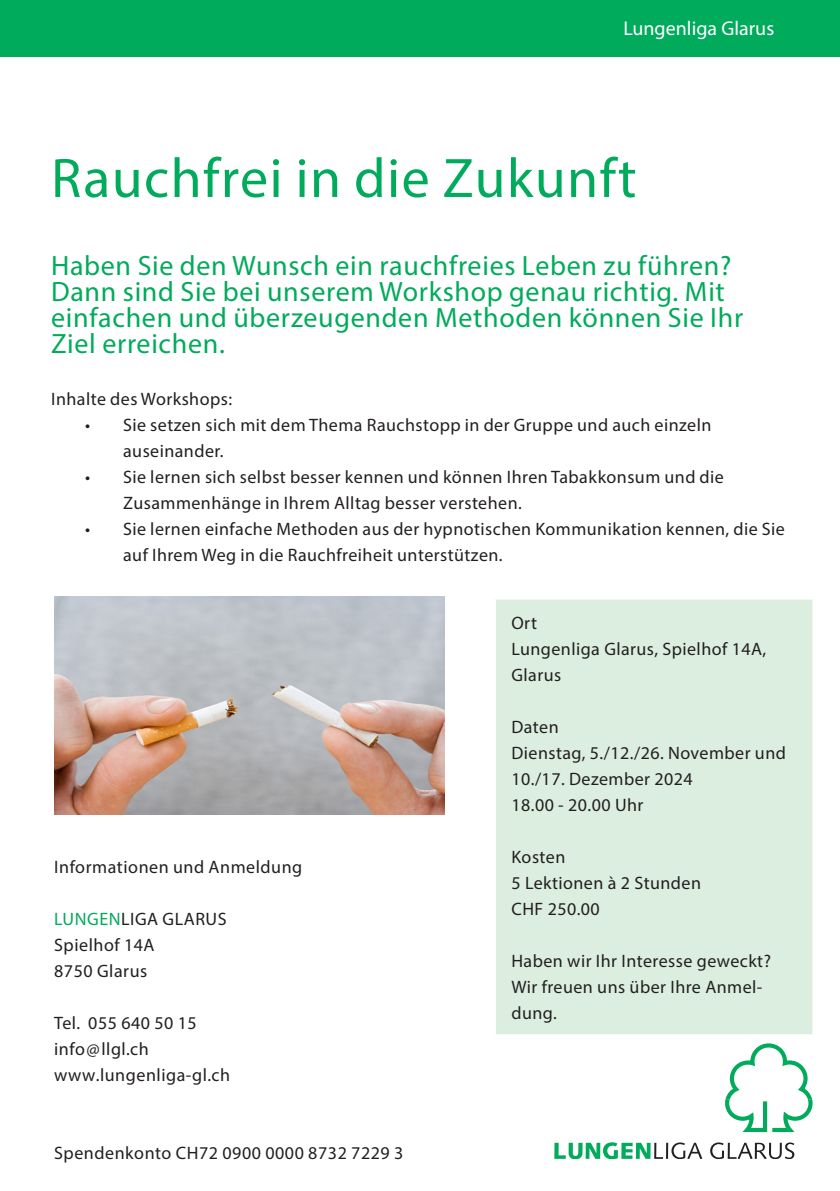
<style>
.page{position:relative;width:840px;height:1191px;background:#fff}
.page>*{position:absolute;margin:0;border:0;box-sizing:border-box;transform-origin:0 0}
.Haupttitel{font:56px "Myriad Pro";letter-spacing:.025em;color:#00ab5b}
.Laufschrift{font:28px/26px "Myriad Pro";letter-spacing:.025em;color:#00ab5b}
.t1{font:20px "Myriad Pro";color:#fff}
.Laufschrift-2{font:18px/26px "Myriad Pro";letter-spacing:.025em;color:#231f20}
.s1{color:#00ab5b}
</style>
<div class="page">
<div style="left:0;top:0;width:838px;height:56px;background:#00ab5b"></div>
<img style="left:55px;top:596px;width:389px;height:218px">
<svg style="left:554px;top:1142px;width:148px;height:17px"></svg>
<svg style="left:710px;top:1142px;width:83px;height:17px"></svg>
<svg style="left:725px;top:1043px;width:87px;height:89px"></svg>
<div style="left:494px;top:598px;width:319px;height:437px;background:#dceee0"></div>
<hr style="left:492px;top:596px;width:323px;height:3px;background:#fff">
<hr style="left:492px;top:599px;width:3px;height:435px;background:#fff">
<hr style="left:812px;top:599px;width:3px;height:435px;background:#fff">
<hr style="left:492px;top:1034px;width:323px;height:3px;background:#fff">
<p class="t1" style="left:623px;top:16px;width:152px">Lungenliga Glarus</p>
<p class="Haupttitel" style="left:51px;top:144px;width:586px">Rauchfrei in die Zukunft</p>
<p class="Laufschrift" style="left:51px;top:252px;width:693px">Haben Sie den Wunsch ein rauchfreies Leben zu führen?<br>Dann sind Sie bei unserem Workshop genau richtig. Mit einfachen und überzeugenden Methoden können Sie Ihr Ziel erreichen.</p>
<p class="Laufschrift-2" style="left:51px;top:386px;width:182px">Inhalte des Workshops:</p>
<p class="Laufschrift-2" style="left:85px;top:412px;width:627px">• Sie setzen sich mit dem Thema Rauchstopp in der Gruppe und auch einzeln</p>
<p class="Laufschrift-2" style="left:123px;top:438px;width:102px">auseinander.</p>
<p class="Laufschrift-2" style="left:85px;top:464px;width:640px">• Sie lernen sich selbst besser kennen und können Ihren Tabakkonsum und die</p>
<p class="Laufschrift-2" style="left:123px;top:490px;width:400px">Zusammenhänge in Ihrem Alltag besser verstehen.</p>
<p class="Laufschrift-2" style="left:123px;top:516px;width:662px;text-indent:-38px">• Sie lernen einfache Methoden aus der hypnotischen Kommunikation kennen, die Sie auf Ihrem Weg in die Rauchfreiheit unterstützen.</p>
<p class="Laufschrift-2" style="left:54px;top:854px;width:249px">Informationen und Anmeldung</p>
<p class="Laufschrift-2" style="left:54px;top:906px;width:174px"><span class="s1">LUNGEN</span>LIGA GLARUS</p>
<p class="Laufschrift-2" style="left:54px;top:932px;width:102px">Spielhof 14A</p>
<p class="Laufschrift-2" style="left:54px;top:958px;width:95px">8750 Glarus</p>
<p class="Laufschrift-2" style="left:54px;top:1010px;width:144px">Tel. 055 640 50 15</p>
<p class="Laufschrift-2" style="left:54px;top:1036px;width:96px">info@llgl.ch</p>
<p class="Laufschrift-2" style="left:54px;top:1062px;width:177px">www.lungenliga-gl.ch</p>
<p class="Laufschrift-2" style="left:54px;top:1140px;width:350px">Spendenkonto CH72 0900 0000 8732 7229 3</p>
<p class="Laufschrift-2" style="left:511px;top:609px;width:27px">Ort</p>
<p class="Laufschrift-2" style="left:511px;top:635px;width:256px">Lungenliga Glarus, Spielhof 14A,<br>Glarus</p>
<p class="Laufschrift-2" style="left:511px;top:713px;width:49px">Daten</p>
<p class="Laufschrift-2" style="left:511px;top:739px;width:276px">Dienstag, 5./12./26. November und<br>10./17. Dezember 2024</p>
<p class="Laufschrift-2" style="left:511px;top:791px;width:133px">18.00 - 20.00 Uhr</p>
<p class="Laufschrift-2" style="left:511px;top:843px;width:55px">Kosten</p>
<p class="Laufschrift-2" style="left:511px;top:869px;width:191px">5 Lektionen à 2 Stunden</p>
<p class="Laufschrift-2" style="left:511px;top:895px;width:90px">CHF 250.00</p>
<p class="Laufschrift-2" style="left:511px;top:947px;width:261px">Haben wir Ihr Interesse geweckt?<br>Wir freuen uns über Ihre Anmel&shy;dung.</p>
</div>
